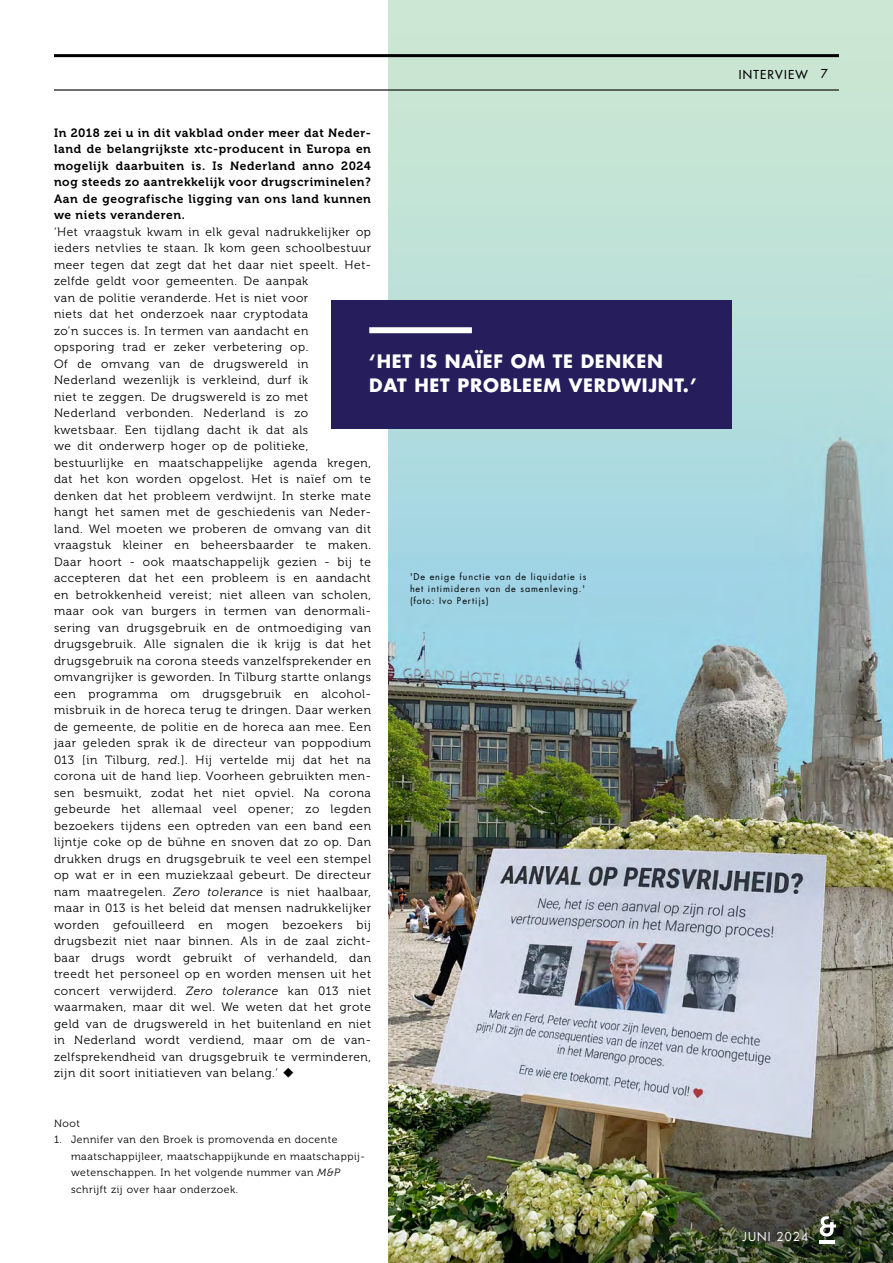
<style>
.page{position:relative;width:893px;height:1263px;background:#fff}
.page>*{position:absolute;margin:0;border:0;box-sizing:border-box;transform-origin:0 0}
.t1{font:700 18px/24px "Futura Std";letter-spacing:.04em;color:#fff}
.t2{font:12px/16.5px "Museo 300";letter-spacing:.05em;color:#000}
.t3{font:12px/16.5px "Museo 700";letter-spacing:.05em;color:#000;text-align:justify}
.t4{font:500 12px "Futura Std";letter-spacing:.1em;color:#000}
.t5{font:500 12px "Futura Std";letter-spacing:.1em;color:#fff}
.t6{font:10.5px/16.5px "Museo 300";letter-spacing:.05em;color:#000}
.t7{font:9px/12px "Futura Std";letter-spacing:.1em;color:#000}
.s1{font-style:italic}
</style>
<div class="page">
<img style="left:388px;top:562px;width:505px;height:521px">
<div style="left:388px;top:0;width:505px;height:562px;background:linear-gradient(to bottom,#d1ebd2,#a4d4de)"></div>
<div style="left:331px;top:300px;width:401px;height:129px;background:#261d5c"></div>
<img style="left:388px;top:1083px;width:505px;height:180px">
<hr style="left:54px;top:89px;width:785px;height:2px;background:#000">
<hr style="left:54px;top:54px;width:785px;height:3px;background:#000">
<div style="left:369px;top:327px;width:103px;height:6px;background:#fff"></div>
<hr style="left:820px;top:1241px;width:15px;height:3px;background:#fff">
<svg style="left:820px;top:1216px;width:16px;height:20px"></svg>
<p class="t3" style="left:54px;top:124px;width:319px">In 2018 zei u in dit vakblad onder meer dat Neder&shy;land de belangrijkste xtc-producent in Europa en mogelijk daarbuiten is. Is Nederland anno 2024 nog steeds zo aantrekkelijk voor drugscriminelen?<br>Aan de geografische ligging van ons land kunnen we niets veranderen.</p>
<p class="t2" style="left:54px;top:223px;width:319px">‘Het vraagstuk kwam in elk geval nadrukkelijker op ieders netvlies te staan. Ik kom geen schoolbestuur meer tegen dat zegt dat het daar niet speelt. Het&shy;zelfde geldt voor gemeenten. De aanpak<br>van de politie veranderde. Het is niet voor<br>niets dat het onderzoek naar cryptodata<br>zo’n succes is. In termen van aandacht en opsporing trad er zeker verbetering op.<br>Of de omvang van de drugswereld in Nederland wezenlijk is verkleind, durf ik<br>niet te zeggen. De drugswereld is zo met Nederland verbonden. Nederland is zo kwetsbaar. Een tijdlang dacht ik dat als<br>we dit onderwerp hoger op de politieke, bestuurlijke en maatschappelijke agenda kregen, dat het kon worden opgelost. Het is naïef om te denken dat het probleem verdwijnt. In sterke mate hangt het samen met de geschiedenis van Neder&shy;land. Wel moeten we proberen de omvang van dit vraagstuk kleiner en beheersbaarder te maken.<br>Daar hoort - ook maatschappelijk gezien - bij te accepteren dat het een probleem is en aandacht en betrokkenheid vereist; niet alleen van scholen, maar ook van burgers in termen van denormali&shy;sering van drugsgebruik en de ontmoediging van drugsgebruik. Alle signalen die ik krijg is dat het drugsgebruik na corona steeds vanzelfsprekender en omvangrijker is geworden. In Tilburg startte onlangs een programma om drugsgebruik en alcohol&shy;misbruik in de horeca terug te dringen. Daar werken de gemeente, de politie en de horeca aan mee. Een jaar geleden sprak ik de directeur van poppodium 013 [in Tilburg, <span class="s1">red</span>.]. Hij vertelde mij dat het na corona uit de hand liep. Voorheen gebruikten men&shy;sen besmuikt, zodat het niet opviel. Na corona gebeurde het allemaal veel opener; zo legden bezoekers tijdens een optreden van een band een lijntje coke op de bühne en snoven dat zo op. Dan drukken drugs en drugsgebruik te veel een stempel op wat er in een muziekzaal gebeurt. De directeur nam maatregelen. <span class="s1">Zero tolerance</span> is niet haalbaar, maar in 013 is het beleid dat mensen nadrukkelijker worden gefouilleerd en mogen bezoekers bij drugsbezit niet naar binnen. Als in de zaal zicht&shy;baar drugs wordt gebruikt of verhandeld, dan treedt het personeel op en worden mensen uit het concert verwijderd. <span class="s1">Zero tolerance</span> kan 013 niet waarmaken, maar dit wel. We weten dat het grote geld van de drugswereld in het buitenland en niet in Nederland wordt verdiend, maar om de van&shy;zelfsprekendheid van drugsgebruik te verminderen, zijn dit soort initiatieven van belang.’ ◆</p>
<p class="t6" style="left:54px;top:1115px;width:27px">Noot</p>
<p class="t6" style="left:71px;top:1131px;width:296px;text-indent:-17px">1. Jennifer van den Broek is promovenda en docente maatschappijleer, maatschappijkunde en maatschappij&shy;wetenschappen. In het volgende nummer van <span class="s1">M&amp;P </span>schrijft zij over haar onderzoek.</p>
<p class="t1" style="left:369px;top:349px;width:329px">‘HET IS NAÏEF OM TE DENKEN<br>DAT HET PROBLEEM VERDWIJNT.’</p>
<p class="t7" style="left:410px;top:571px;width:178px">'De enige functie van de liquidatie is het intimideren van de samenleving.' (foto: Ivo Pertijs)</p>
<p class="t4" style="left:739px;top:67px;width:71px">INTERVIEW</p>
<p class="t4" style="left:821px;top:66px;width:8px">7</p>
<p class="t5" style="left:742px;top:1229px;width:67px">JUNI 2024</p>
</div>
